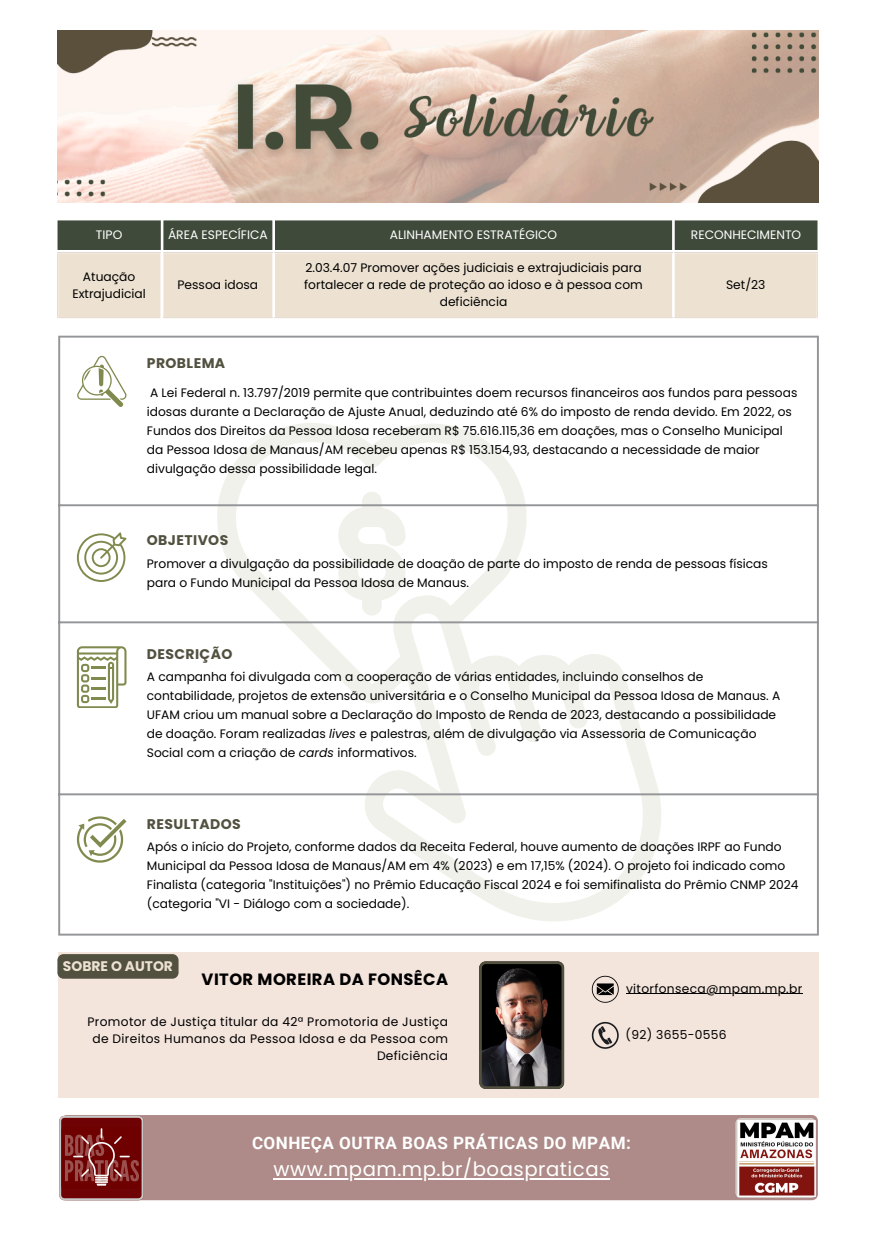
<style>
.page{position:relative;width:877px;height:1241px;background:#fff}
.page>*{position:absolute;margin:0;border:0;box-sizing:border-box;transform-origin:0 0}
.t1{font:19.69px "Poppins";letter-spacing:.025em;color:#fff}
.t2{font:700 17.06px "Roboto";letter-spacing:.025em;color:#fff}
.t3{font:700 16.36px "Poppins";letter-spacing:.025em;color:#000}
.t4{font:700 14px "Poppins";letter-spacing:.03em;color:#52503f}
.t5{font:700 13.91px "Poppins";color:#ede2d1}
.t6{font:12.25px/19.1px "Poppins";color:#000}
.t7{font:12.25px/17.1px "Poppins";letter-spacing:.025em;color:#000;text-align:right}
.t8{font:12.25px "Poppins";color:#fff}
.s1{font-style:italic}
</style>
<div class="page">
<svg style="left:217px;top:423px;width:444px;height:498px"></svg>
<svg style="left:77px;top:356px;width:49px;height:51px"></svg>
<svg style="left:77px;top:532px;width:49px;height:50px"></svg>
<svg style="left:77px;top:646px;width:49px;height:62px"></svg>
<svg style="left:77px;top:816px;width:49px;height:46px"></svg>
<hr style="left:58px;top:337px;width:2px;height:596px;background:#939598">
<hr style="left:817px;top:337px;width:2px;height:596px;background:#939598">
<hr style="left:58px;top:335px;width:761px;height:2px;background:#939598">
<hr style="left:58px;top:504px;width:761px;height:2px;background:#939598">
<hr style="left:58px;top:621px;width:761px;height:2px;background:#939598">
<hr style="left:58px;top:793px;width:761px;height:2px;background:#939598">
<hr style="left:58px;top:933px;width:761px;height:2px;background:#939598">
<img style="left:57px;top:31px;width:761px;height:172px">
<div style="left:58px;top:220px;width:759px;height:30px;background:#3f4a3a"></div>
<div style="left:59px;top:252px;width:758px;height:66px;background:#ede2d1"></div>
<hr style="left:58px;top:253px;width:1px;height:64px;background:#fef3ec">
<hr style="left:160px;top:253px;width:1px;height:64px;background:#fef3ec">
<hr style="left:58px;top:252px;width:103px;height:1px;background:#fef3ec">
<hr style="left:58px;top:317px;width:103px;height:1px;background:#fef3ec">
<hr style="left:163px;top:252px;width:109px;height:1px;background:#fef3ec">
<hr style="left:163px;top:317px;width:109px;height:1px;background:#fef3ec">
<hr style="left:275px;top:252px;width:397px;height:1px;background:#fef3ec">
<hr style="left:275px;top:317px;width:397px;height:1px;background:#fef3ec">
<hr style="left:817px;top:253px;width:1px;height:64px;background:#fef3ec">
<hr style="left:675px;top:252px;width:142px;height:1px;background:#fef3ec">
<hr style="left:675px;top:317px;width:142px;height:1px;background:#fef3ec">
<div style="left:144px;top:1115px;width:591px;height:85px;background:#ae8b88"></div>
<img style="left:733px;top:1114px;width:85px;height:86px;border-radius:3px">
<svg style="left:59px;top:1115px;width:85px;height:85px"></svg>
<img style="left:61px;top:1126px;width:79px;height:63px;border-radius:3px">
<hr style="left:273px;top:1177px;width:337px;height:2px;background:#fff">
<div style="left:58px;top:952px;width:761px;height:145px;background:#f3e4dc"></div>
<hr style="left:626px;top:993px;width:176px;height:1px;background:#000">
<svg style="left:592px;top:975px;width:27px;height:27px"></svg>
<svg style="left:592px;top:1021px;width:27px;height:27px"></svg>
<img style="left:479px;top:961px;width:85px;height:127px">
<div style="left:57px;top:954px;width:122px;height:24px;background:#52503f;border-radius:6px"></div>
<p class="t8" style="left:96px;top:226px;width:28px">TIPO</p>
<p class="t8" style="left:168px;top:226px;width:101px">ÁREA ESPECÍFICA</p>
<h3 class="t8" style="left:390px;top:226px;width:169px">ALINHAMENTO ESTRATÉGICO</h3>
<p class="t8" style="left:691px;top:226px;width:112px">RECONHECIMENTO</p>
<p class="t6" style="left:72px;top:268px;width:75px;line-height:17.1px;text-align:center">Atuação<br>Extrajudicial</p>
<h3 class="t6" style="left:178px;top:275px;width:82px">Pessoa idosa</h3>
<p class="t6" style="left:304px;top:259px;width:340px;line-height:17.1px;text-align:center">2.03.4.07 Promover ações judiciais e extrajudiciais para fortalecer a rede de proteção ao idoso e à pessoa com deficiência</p>
<p class="t6" style="left:726px;top:275px;width:41px">Set/23</p>
<p class="t4" style="left:147px;top:353px;width:80px">PROBLEMA</p>
<p class="t6" style="left:147px;top:383px;width:652px">A Lei Federal n. 13.797/2019 permite que contribuintes doem recursos financeiros aos fundos para pessoas idosas durante a Declaração de Ajuste Anual, deduzindo até 6% do imposto de renda devido. Em 2022, os Fundos dos Direitos da Pessoa Idosa receberam R$ 75.616.115,36 em doações, mas o Conselho Municipal da Pessoa Idosa de Manaus/AM recebeu apenas R$ 153.154,93, destacando a necessidade de maior divulgação dessa possibilidade legal.</p>
<p class="t4" style="left:147px;top:530px;width:83px">OBJETIVOS</p>
<p class="t6" style="left:147px;top:554px;width:622px">Promover a divulgação da possibilidade de doação de parte do imposto de renda de pessoas físicas para o Fundo Municipal da Pessoa Idosa de Manaus.</p>
<p class="t4" style="left:147px;top:644px;width:87px">DESCRIÇÃO</p>
<p class="t6" style="left:147px;top:667px;width:635px">A campanha foi divulgada com a cooperação de várias entidades, incluindo conselhos de contabilidade, projetos de extensão universitária e o Conselho Municipal da Pessoa Idosa de Manaus. A UFAM criou um manual sobre a Declaração do Imposto de Renda de 2023, destacando a possibilidade de doação. Foram realizadas <span class="s1">lives</span> e palestras, além de divulgação via Assessoria de Comunicação Social com a criação de <span class="s1">cards</span> informativos.</p>
<p class="t4" style="left:147px;top:814px;width:96px">RESULTADOS</p>
<p class="t6" style="left:147px;top:837px;width:653px">Após o início do Projeto, conforme dados da Receita Federal, houve aumento de doações IRPF ao Fundo Municipal da Pessoa Idosa de Manaus/AM em 4% (2023) e em 17,15% (2024). O projeto foi indicado como Finalista (categoria "Instituições") no Prêmio Educação Fiscal 2024 e foi semifinalista do Prêmio CNMP 2024 (categoria "VI - Diálogo com a sociedade).</p>
<h3 class="t5" style="left:63px;top:956px;width:111px">SOBRE O AUTOR</h3>
<p class="t3" style="left:202px;top:967px;width:248px">VITOR MOREIRA DA FONSÊCA</p>
<h3 class="t7" style="left:87px;top:1013px;width:362px">Promotor de Justiça titular da 42ª Promotoria de Justiça de Direitos Humanos da Pessoa Idosa e da Pessoa com<br>Deficiência</h3>
<p class="t7" style="left:626px;top:980px;width:178px">vitorfonseca@mpam.mp.br</p>
<p class="t7" style="left:625px;top:1026px;width:103px">(92) 3655-0556</p>
<h3 class="t2" style="left:252px;top:1133px;width:380px">CONHEÇA OUTRA BOAS PRÁTICAS DO MPAM:</h3>
<p class="t1" style="left:273px;top:1155px;width:337px">www.mpam.mp.br/boaspraticas</p>
</div>
